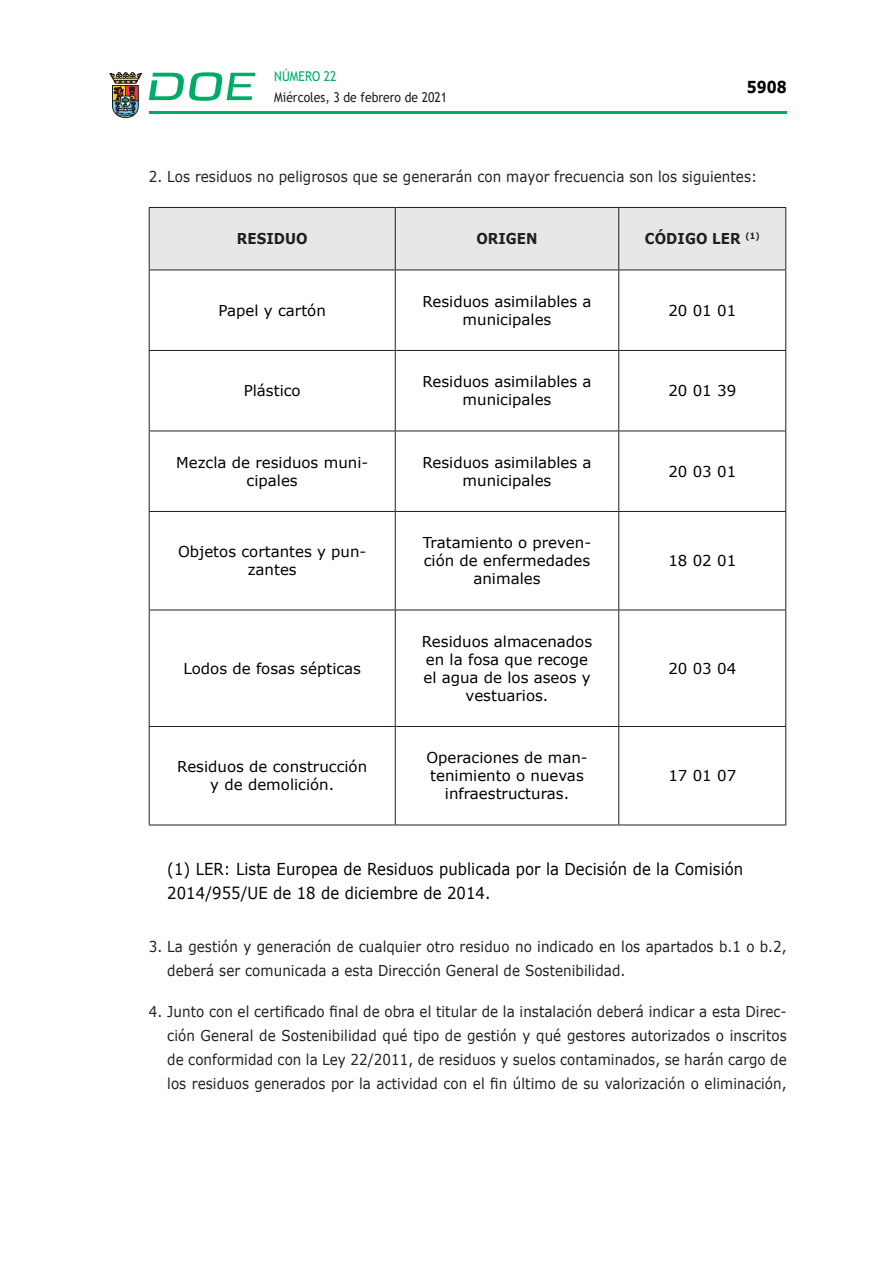
<style>
.page{position:relative;width:893px;height:1263px;background:#fff}
.page>*{position:absolute;margin:0;border:0;box-sizing:border-box;transform-origin:0 0}
.Nota_al_pie{font:16.5px/24px "Verdana";letter-spacing:.005em;color:#00000a;scale:.9 1}
.t1{font:700 16.5px "Verdana";color:#000;scale:.85 1}
.CUERPO_DE_TEXTO{font:15px/24px "Verdana";letter-spacing:.005em;color:#231f20;scale:.9 1}
.t2{font:15px/18px "Verdana";color:#000;text-align:center}
.ENCABEZADO_TABLA{font:700 15px "Verdana";letter-spacing:.005em;color:#231f20;scale:.9 1}
.t3{font:13.5px "Trebuchet MS";color:#231f20;scale:.9 1}
.t4{font:13.5px "Trebuchet MS";color:#00ab67;scale:.9 1}
</style>
<div class="page">
<hr style="left:149px;top:111px;width:638px;height:3px;background:#00ab66">
<svg style="left:109px;top:72px;width:33px;height:46px"></svg>
<svg style="left:149px;top:72px;width:106px;height:29px"></svg>
<div style="left:150px;top:208px;width:635px;height:62px;background:#e6e7e9"></div>
<hr style="left:149px;top:207px;width:246px;height:1px;background:#231f20">
<hr style="left:149px;top:208px;width:1px;height:62px;background:#231f20">
<hr style="left:395px;top:207px;width:224px;height:1px;background:#231f20">
<hr style="left:395px;top:208px;width:1px;height:62px;background:#231f20">
<hr style="left:619px;top:207px;width:167px;height:1px;background:#231f20">
<hr style="left:618px;top:208px;width:1px;height:62px;background:#231f20">
<hr style="left:785px;top:208px;width:1px;height:62px;background:#231f20">
<hr style="left:149px;top:270px;width:246px;height:1px;background:#231f20">
<hr style="left:149px;top:270px;width:1px;height:80px;background:#231f20">
<hr style="left:395px;top:270px;width:224px;height:1px;background:#231f20">
<hr style="left:395px;top:270px;width:1px;height:80px;background:#231f20">
<hr style="left:619px;top:270px;width:167px;height:1px;background:#231f20">
<hr style="left:618px;top:270px;width:1px;height:80px;background:#231f20">
<hr style="left:785px;top:270px;width:1px;height:80px;background:#231f20">
<hr style="left:149px;top:350px;width:246px;height:1px;background:#231f20">
<hr style="left:149px;top:351px;width:1px;height:80px;background:#231f20">
<hr style="left:395px;top:350px;width:224px;height:1px;background:#231f20">
<hr style="left:395px;top:351px;width:1px;height:80px;background:#231f20">
<hr style="left:619px;top:350px;width:167px;height:1px;background:#231f20">
<hr style="left:618px;top:351px;width:1px;height:80px;background:#231f20">
<hr style="left:785px;top:351px;width:1px;height:80px;background:#231f20">
<hr style="left:149px;top:431px;width:246px;height:1px;background:#231f20">
<hr style="left:149px;top:431px;width:1px;height:80px;background:#231f20">
<hr style="left:395px;top:431px;width:224px;height:1px;background:#231f20">
<hr style="left:395px;top:431px;width:1px;height:80px;background:#231f20">
<hr style="left:619px;top:431px;width:167px;height:1px;background:#231f20">
<hr style="left:618px;top:431px;width:1px;height:80px;background:#231f20">
<hr style="left:785px;top:431px;width:1px;height:80px;background:#231f20">
<hr style="left:149px;top:511px;width:246px;height:1px;background:#231f20">
<hr style="left:149px;top:512px;width:1px;height:98px;background:#231f20">
<hr style="left:395px;top:511px;width:224px;height:1px;background:#231f20">
<hr style="left:395px;top:512px;width:1px;height:98px;background:#231f20">
<hr style="left:619px;top:511px;width:167px;height:1px;background:#231f20">
<hr style="left:618px;top:512px;width:1px;height:98px;background:#231f20">
<hr style="left:785px;top:512px;width:1px;height:98px;background:#231f20">
<hr style="left:149px;top:610px;width:246px;height:1px;background:#231f20">
<hr style="left:149px;top:610px;width:1px;height:116px;background:#231f20">
<hr style="left:395px;top:610px;width:224px;height:1px;background:#231f20">
<hr style="left:395px;top:610px;width:1px;height:116px;background:#231f20">
<hr style="left:619px;top:610px;width:167px;height:1px;background:#231f20">
<hr style="left:618px;top:610px;width:1px;height:116px;background:#231f20">
<hr style="left:785px;top:610px;width:1px;height:116px;background:#231f20">
<hr style="left:149px;top:726px;width:246px;height:1px;background:#231f20">
<hr style="left:149px;top:727px;width:1px;height:98px;background:#231f20">
<hr style="left:395px;top:726px;width:224px;height:1px;background:#231f20">
<hr style="left:395px;top:727px;width:1px;height:98px;background:#231f20">
<hr style="left:619px;top:726px;width:167px;height:1px;background:#231f20">
<hr style="left:618px;top:727px;width:1px;height:98px;background:#231f20">
<hr style="left:785px;top:727px;width:1px;height:98px;background:#231f20">
<hr style="left:149px;top:825px;width:246px;height:1px;background:#231f20">
<hr style="left:395px;top:825px;width:224px;height:1px;background:#231f20">
<hr style="left:619px;top:825px;width:167px;height:1px;background:#231f20">
<p class="t4" style="left:274px;top:67px;width:71px">NÚMERO 22</p>
<p class="t3" style="left:274px;top:88px;width:194px">Miércoles, 3 de febrero de 2021</p>
<p class="t1" style="left:747px;top:75px;width:48px">5908</p>
<p class="CUERPO_DE_TEXTO" style="left:149px;top:164px;width:678px">2. Los residuos no peligrosos que se generarán con mayor frecuencia son los siguientes:</p>
<p class="ENCABEZADO_TABLA" style="left:237px;top:228px;width:80px">RESIDUO</p>
<p class="ENCABEZADO_TABLA" style="left:476px;top:228px;width:70px">ORIGEN</p>
<p class="ENCABEZADO_TABLA" style="left:645px;top:228px;width:129px">CÓDIGO LER <sup>(1)</sup></p>
<p class="t2" style="left:219px;top:301px;width:109px">Papel y cartón</p>
<p class="t2" style="left:422px;top:292px;width:171px">Residuos asimilables a municipales</p>
<p class="t2" style="left:668px;top:301px;width:69px">20 01 01</p>
<p class="t2" style="left:244px;top:382px;width:58px">Plástico</p>
<p class="t2" style="left:422px;top:373px;width:171px">Residuos asimilables a municipales</p>
<p class="t2" style="left:668px;top:382px;width:69px">20 01 39</p>
<p class="t2" style="left:176px;top:453px;width:193px">Mezcla de residuos muni&shy;cipales</p>
<p class="t2" style="left:422px;top:453px;width:171px">Residuos asimilables a municipales</p>
<p class="t2" style="left:668px;top:462px;width:69px">20 03 01</p>
<p class="t2" style="left:178px;top:543px;width:190px">Objetos cortantes y pun&shy;zantes</p>
<p class="t2" style="left:423px;top:534px;width:170px">Tratamiento o preven&shy;ción de enfermedades animales</p>
<p class="t2" style="left:183px;top:659px;width:179px">Lodos de fosas sépticas</p>
<p class="t2" style="left:422px;top:632px;width:172px">Residuos almacenados en la fosa que recoge el agua de los aseos y vestuarios.</p>
<p class="t2" style="left:177px;top:758px;width:191px">Residuos de construcción y de demolición.</p>
<p class="t2" style="left:426px;top:749px;width:163px">Operaciones de man&shy;tenimiento o nuevas infraestructuras.</p>
<p class="t2" style="left:668px;top:552px;width:69px">18 02 01</p>
<p class="t2" style="left:668px;top:659px;width:69px">20 03 04</p>
<p class="t2" style="left:668px;top:767px;width:69px">17 01 07</p>
<p class="Nota_al_pie" style="left:167px;top:857px;width:641px">(1) LER: Lista Europea de Residuos publicada por la Decisión de la Comisión<br>2014/955/UE de 18 de diciembre de 2014.</p>
<p class="CUERPO_DE_TEXTO" style="left:167px;top:934px;width:690px;text-indent:-18px">3. La gestión y generación de cualquier otro residuo no indicado en los apartados b.1 o b.2, deberá ser comunicada a esta Dirección General de Sostenibilidad.</p>
<p class="CUERPO_DE_TEXTO" style="left:167px;top:999px;width:690px;text-align:justify;text-indent:-18px">4. Junto con el certificado final de obra el titular de la instalación deberá indicar a esta Direc&shy;ción General de Sostenibilidad qué tipo de gestión y qué gestores autorizados o inscritos de conformidad con la Ley 22/2011, de residuos y suelos contaminados, se harán cargo de los residuos generados por la actividad con el fin último de su valorización o eliminación,</p>
</div>
